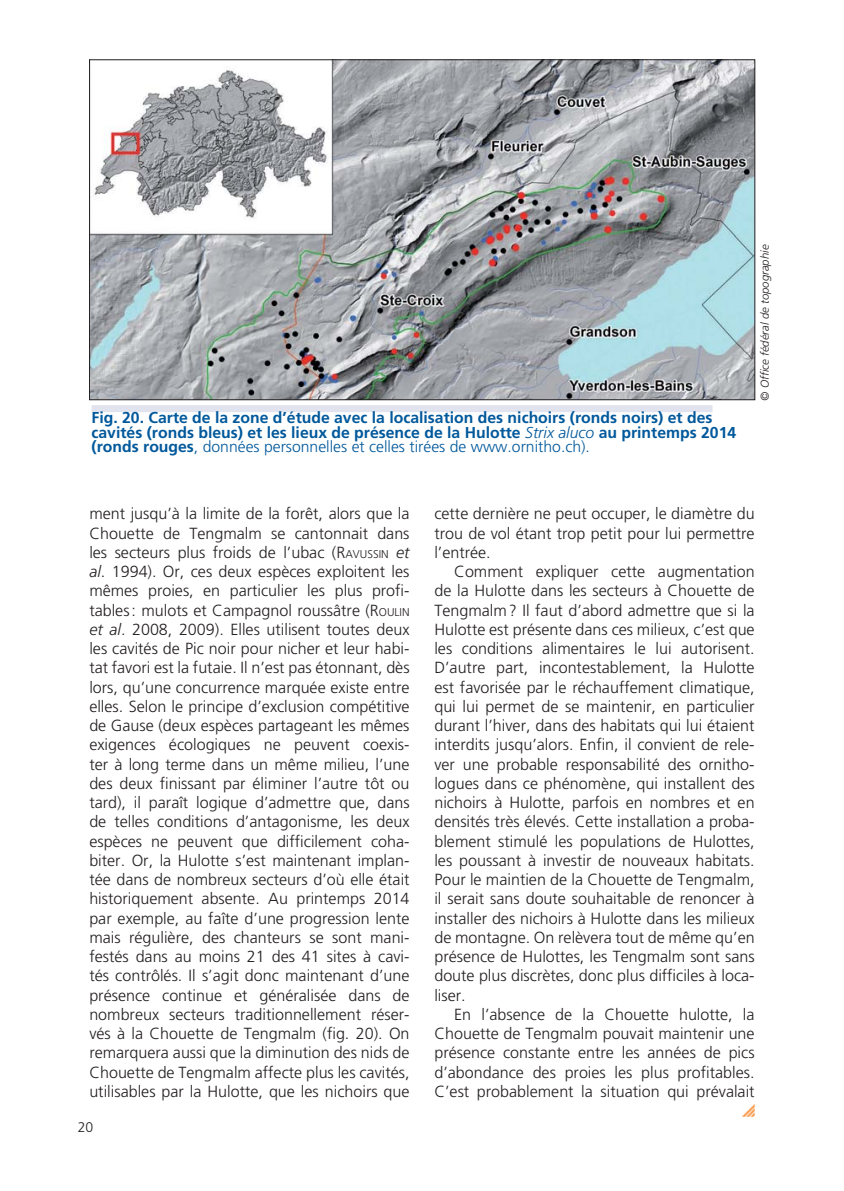
<style>
.page{position:relative;width:844px;height:1191px;background:#fff}
.page>*{position:absolute;margin:0;border:0;box-sizing:border-box;transform-origin:0 0}
.t1{font:300 16.1px/19.2px "Frutiger";color:#231f20;text-align:justify}
.t2{font:700 15.75px/14.9px "Frutiger";color:#00589b}
.t3{font:300 14px "Frutiger";color:#231f20}
.t4{font:italic 300 11.38px "Frutiger";color:#231f20}
.s1{font-weight:300;font-style:italic}
.s2{font-weight:300}
.s3{font-style:inherit}
.s4{font-size:11.2px}
.s5{font-style:italic}
</style>
<div class="page">
<svg style="left:742px;top:1104px;width:12px;height:12px"></svg>
<img style="left:91px;top:62px;width:661px;height:336px">
<div style="left:91px;top:405px;width:621px;height:7px;background:#e1e4ef"></div>
<p class="t2" style="left:91px;top:411px;width:646px">Fig. 20. Carte de la zone d’étude avec la localisation des nichoirs (ronds noirs) et des cavités (ronds bleus) et les lieux de présence de la Hulotte <span class="s1">Strix aluco</span> au printemps 2014 (ronds rouges<span class="s2">, données personnelles et celles tirées de www.ornitho.ch).</span></p>
<p class="t4" style="left:760px;top:400px;width:157px;rotate:-90deg">© Office fédéral de topographie</p>
<p class="t1" style="left:89px;top:505px;width:322px">ment jusqu’à la limite de la forêt, alors que la Chouette de Tengmalm se cantonnait dans les secteurs plus froids de l’ubac (<span class="s3">R</span><span class="s4">AVUSSIN</span> <span class="s5">et al</span>. 1994). Or, ces deux espèces exploitent les mêmes proies, en particulier les plus profi&shy;tables : mulots et Campagnol roussâtre (<span class="s3">R</span><span class="s4">OULIN </span><span class="s5">et al</span>. 2008, 2009). Elles utilisent toutes deux les cavités de Pic noir pour nicher et leur habi&shy;tat favori est la futaie. Il n’est pas étonnant, dès lors, qu’une concurrence marquée existe entre elles. Selon le principe d’exclusion compétitive de Gause (deux espèces partageant les mêmes exigences écologiques ne peuvent coexis&shy;ter à long terme dans un même milieu, l’une des deux finissant par éliminer l’autre tôt ou tard), il paraît logique d’admettre que, dans de telles conditions d’antagonisme, les deux espèces ne peuvent que difficilement coha&shy;biter. Or, la Hulotte s’est maintenant implan&shy;tée dans de nombreux secteurs d’où elle était historiquement absente. Au printemps 2014 par exemple, au faîte d’une progression lente mais régulière, des chanteurs se sont mani&shy;festés dans au moins 21 des 41 sites à cavi&shy;tés contrôlés. Il s’agit donc maintenant d’une présence continue et généralisée dans de nombreux secteurs traditionnellement réser&shy;vés à la Chouette de Tengmalm (fig. 20). On remarquera aussi que la diminution des nids de Chouette de Tengmalm affecte plus les cavités, utilisables par la Hulotte, que les nichoirs que</p>
<p class="t1" style="left:434px;top:505px;width:321px">cette dernière ne peut occuper, le diamètre du trou de vol étant trop petit pour lui permettre l’entrée.</p>
<p class="t1" style="left:434px;top:563px;width:322px;text-indent:20px">Comment expliquer cette augmentation de la Hulotte dans les secteurs à Chouette de Tengmalm ? Il faut d’abord admettre que si la Hulotte est présente dans ces milieux, c’est que les conditions alimentaires le lui autorisent.<br>D’autre part, incontestablement, la Hulotte est favorisée par le réchauffement climatique, qui lui permet de se maintenir, en particulier durant l’hiver, dans des habitats qui lui étaient interdits jusqu’alors. Enfin, il convient de rele&shy;ver une probable responsabilité des ornitho&shy;logues dans ce phénomène, qui installent des nichoirs à Hulotte, parfois en nombres et en densités très élevés. Cette installation a proba&shy;blement stimulé les populations de Hulottes, les poussant à investir de nouveaux habitats.<br>Pour le maintien de la Chouette de Tengmalm, il serait sans doute souhaitable de renoncer à installer des nichoirs à Hulotte dans les milieux de montagne. On relèvera tout de même qu’en présence de Hulottes, les Tengmalm sont sans doute plus discrètes, donc plus difficiles à loca&shy;liser.</p>
<p class="t1" style="left:434px;top:1006px;width:321px;text-indent:20px">En l’absence de la Chouette hulotte, la Chouette de Tengmalm pouvait maintenir une présence constante entre les années de pics d’abondance des proies les plus profitables.<br>C’est probablement la situation qui prévalait</p>
<p class="t3" style="left:78px;top:1122px;width:17px">20</p>
</div>
